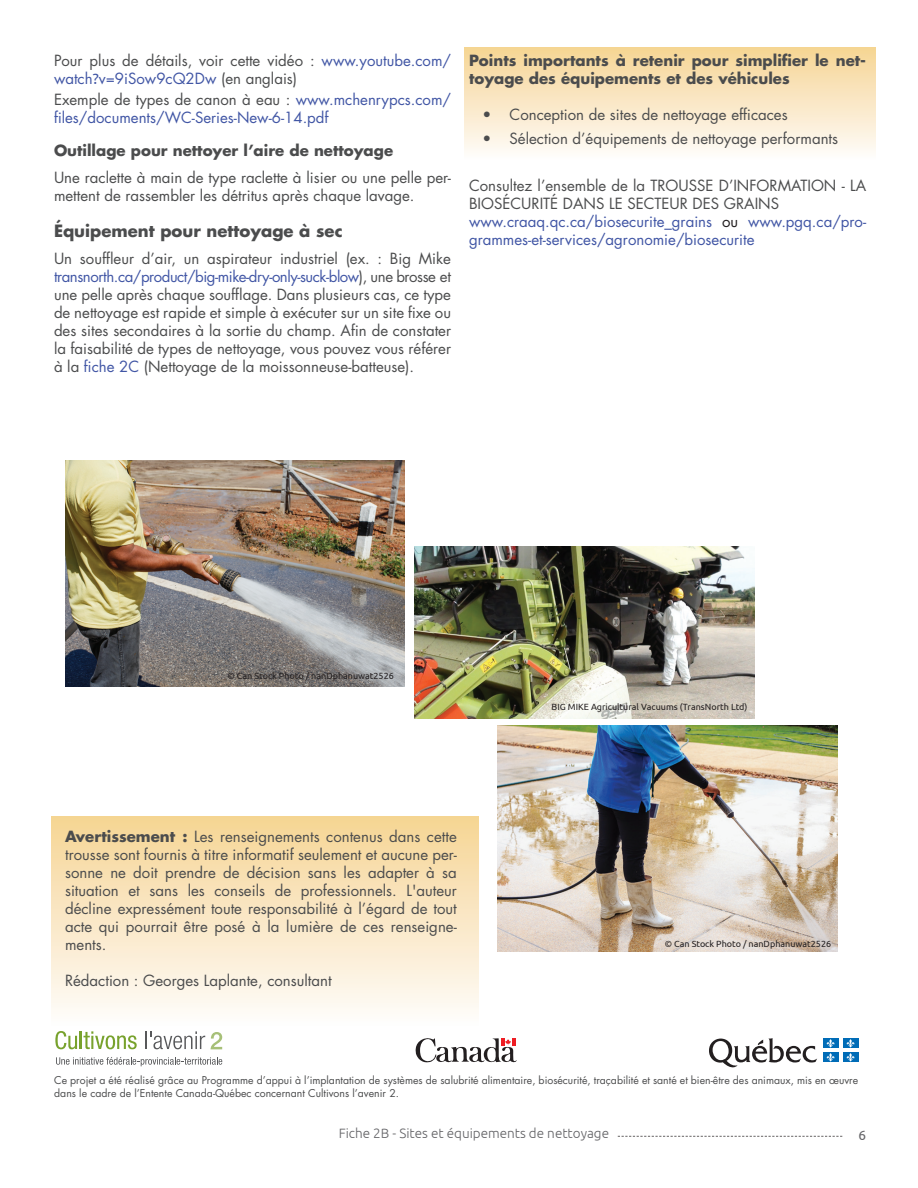
<style>
.page{position:relative;width:918px;height:1188px;background:#fff}
.page>*{position:absolute;margin:0;border:0;box-sizing:border-box;transform-origin:0 0}
.t1{font:700 16.5px "Futura";color:#4b4c4d}
.t2{font:15px/18px "Futura";color:#4b4c4d;text-align:justify}
.t3{font:15px/18px "Futura";color:#4156a5}
.t4{font:700 15px/18px "Futura";color:#4b4c4d}
.t5{font:300 13.5px "Ubuntu";color:#636366}
.t6{font:13.5px "Ubuntu";color:#636366}
.t7{font:10.5px/12.6px "Futura";color:#4b4c4d}
.t8{font:9px "Ubuntu";color:#231f20}
.s1{color:#4156a5}
.s2{font-family:"Ubuntu";color:#4156a5}
.s3{color:#4b4c4d}
.s4{color:#231f20}
.s5{font-weight:700}
</style>
<div class="page">
<div style="left:464px;top:48px;width:412px;height:112px;background:linear-gradient(to bottom,#f6d494,#fefcfa)"></div>
<div style="left:52px;top:817px;width:426px;height:210px;background:linear-gradient(to bottom,#f6d494,#fefcfb)"></div>
<svg style="left:415px;top:1038px;width:102px;height:25px"></svg>
<svg style="left:211px;top:1032px;width:11px;height:17px"></svg>
<svg style="left:55px;top:1031px;width:82px;height:18px"></svg>
<svg style="left:145px;top:1031px;width:60px;height:18px"></svg>
<svg style="left:56px;top:1057px;width:166px;height:9px"></svg>
<svg style="left:709px;top:1038px;width:108px;height:29px"></svg>
<div style="left:823px;top:1039px;width:15px;height:9px;background:#006cb7"></div>
<div style="left:843px;top:1039px;width:15px;height:9px;background:#006cb7"></div>
<div style="left:823px;top:1053px;width:15px;height:9px;background:#006cb7"></div>
<svg style="left:826px;top:1039px;width:9px;height:23px"></svg>
<div style="left:843px;top:1053px;width:15px;height:9px;background:#006cb7"></div>
<svg style="left:846px;top:1039px;width:9px;height:23px"></svg>
<svg style="left:618px;top:1136px;width:224px;height:1px"></svg>
<img style="left:415px;top:547px;width:339px;height:171px">
<img style="left:65px;top:460px;width:340px;height:226px">
<img style="left:498px;top:725px;width:339px;height:227px">
<p class="t2" style="left:54px;top:51px;width:399px">Pour plus de détails, voir cette vidéo : <span class="s1">www.youtube.com/ watch</span><span class="s2">?</span><span class="s1">v=9iSow9cQ2Dw</span> (en anglais)</p>
<p class="t3" style="left:54px;top:90px;width:399px"><span class="s3">Exemple de types de canon à eau :</span> www.mchenrypcs.com/ files/documents/WC-Series-New-6-14.pdf</p>
<p class="t4" style="left:54px;top:141px;width:341px">Outillage pour nettoyer l’aire de nettoyage</p>
<p class="t2" style="left:54px;top:168px;width:399px">Une raclette à main de type raclette à lisier ou une pelle per&shy;mettent de rassembler les détritus après chaque lavage.</p>
<p class="t1" style="left:54px;top:219px;width:290px">Équipement pour nettoyage à sec</p>
<p class="t2" style="left:54px;top:249px;width:399px">Un souffleur d’air, un aspirateur industriel (ex. : Big Mike <span class="s1">transnorth.ca/product/big-mike-dry-only-suck-blow</span>), une brosse et une pelle après chaque soufflage. Dans plusieurs cas, ce type de nettoyage est rapide et simple à exécuter sur un site fixe ou des sites secondaires à la sortie du champ. Afin de constater la faisabilité de types de nettoyage, vous pouvez vous référer à la <span class="s1">fiche 2C</span> (Nettoyage de la moissonneuse-batteuse).</p>
<p class="t4" style="left:469px;top:51px;width:399px">Points importants à retenir pour simplifier le net&shy;toyage des équipements et des véhicules</p>
<p class="t2" style="left:483px;top:105px;width:307px">• Conception de sites de nettoyage efficaces</p>
<p class="t2" style="left:483px;top:129px;width:357px">• Sélection d’équipements de nettoyage performants</p>
<p class="t3" style="left:469px;top:176px;width:399px"><span class="s3">Consultez l’ensemble de la TROUSSE D’INFORMATION - LA BIOSÉCURITÉ DANS LE SECTEUR DES GRAINS </span>www.craaq.qc.ca/biosecurite_grains <span class="s4">ou</span> www.pgq.ca/pro&shy;grammes-et-services/agronomie/biosecurite</p>
<p class="t8" style="left:228px;top:670px;width:168px">© Can Stock Photo / nanDphanuwat2526</p>
<p class="t2" style="left:65px;top:827px;width:393px"><span class="s5">Avertissement :</span> Les renseignements contenus dans cette trousse sont fournis à titre informatif seulement et aucune per&shy;sonne ne doit prendre de décision sans les adapter à sa situation et sans les conseils de professionnels. L'auteur décline expressément toute responsabilité à l’égard de tout acte qui pourrait être posé à la lumière de ces renseigne&shy;ments.</p>
<p class="t2" style="left:65px;top:971px;width:268px">Rédaction : Georges Laplante, consultant</p>
<p class="t8" style="left:552px;top:702px;width:197px">BIG MIKE Agricultural Vacuums (TransNorth Ltd)</p>
<p class="t8" style="left:665px;top:939px;width:168px">© Can Stock Photo / nanDphanuwat2526</p>
<p class="t7" style="left:54px;top:1074px;width:806px">Ce projet a été réalisé grâce au Programme d’appui à l’implantation de systèmes de salubrité alimentaire, biosécurité, traçabilité et santé et bien-être des animaux, mis en œuvre dans le cadre de l’Entente Canada-Québec concernant Cultivons l’avenir 2.</p>
<p class="t5" style="left:339px;top:1125px;width:272px">Fiche 2B - Sites et équipements de nettoyage</p>
<p class="t6" style="left:859px;top:1127px;width:9px">6</p>
</div>
